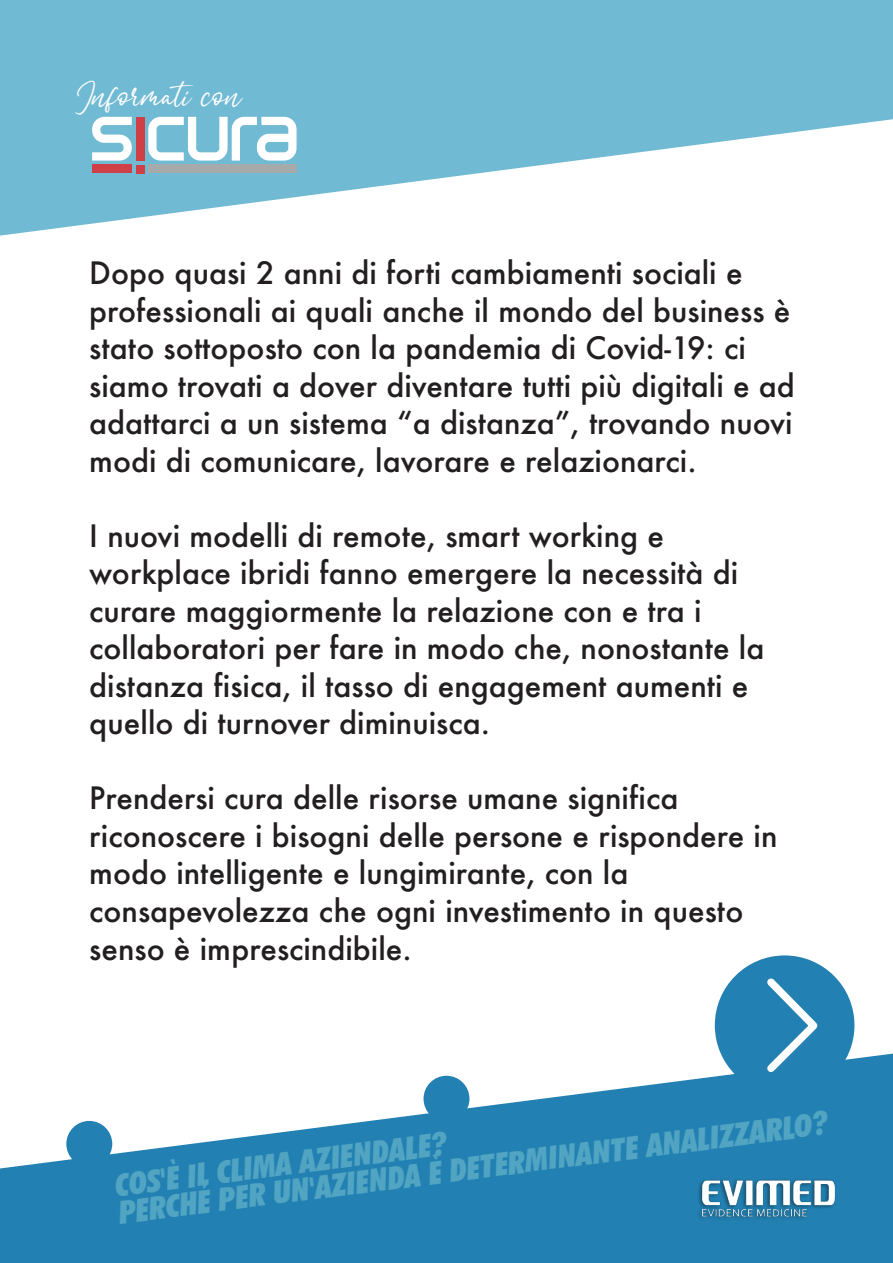
<style>
.page{position:relative;width:893px;height:1263px;background:#fff}
.page>*{position:absolute;margin:0;border:0;box-sizing:border-box;transform-origin:0 0}
.t1{font:42.3px "Signatria";color:#fff}
.t2{font:italic 900 condensed 31.8px/26.7px "Futura BT";color:#51a4c2}
.t3{font:500 30px/37.5px "Futura";color:#231f20}
</style>
<div class="page">
<svg style="left:0;top:1053px;width:893px;height:210px;fill:#2281b2"></svg>
<div style="left:66px;top:1121px;width:46px;height:46px;background:#2281b2;border-radius:50%"></div>
<div style="left:423px;top:1076px;width:46px;height:46px;background:#2281b2;border-radius:50%"></div>
<div style="left:715px;top:955px;width:139px;height:140px;background:#2281b2;border-radius:50%"></div>
<svg style="left:767px;top:978px;width:51px;height:94px"></svg>
<img style="left:696px;top:1176px;width:144px;height:44px">
<svg style="left:0;top:0;width:893px;height:236px;fill:#71bad3"></svg>
<div style="left:136px;top:117px;width:8px;height:44px;background:#d03e46"></div>
<div style="left:136px;top:165px;width:8px;height:8px;background:#d03e46"></div>
<div style="left:92px;top:165px;width:40px;height:8px;background:#d03e46"></div>
<div style="left:148px;top:165px;width:149px;height:8px;background:#a7aaaa"></div>
<svg style="left:148px;top:117px;width:149px;height:44px"></svg>
<svg style="left:92px;top:117px;width:40px;height:44px"></svg>
<h1 class="t1" style="left:74px;top:78px;width:168px">Informati con</h1>
<p class="t3" style="left:89px;top:254px;width:707px">Dopo quasi 2 anni di forti cambiamenti sociali e professionali ai quali anche il mondo del business è stato sottoposto con la pandemia di Covid-19: ci siamo trovati a dover diventare tutti più digitali e ad adattarci a un sistema “a distanza”, trovando nuovi modi di comunicare, lavorare e relazionarci.</p>
<p class="t3" style="left:89px;top:517px;width:677px">I nuovi modelli di remote, smart working e workplace ibridi fanno emergere la necessità di curare maggiormente la relazione con e tra i collaboratori per fare in modo che, nonostante la distanza fisica, il tasso di engagement aumenti e quello di turnover diminuisca.</p>
<p class="t3" style="left:89px;top:779px;width:690px">Prendersi cura delle risorse umane significa riconoscere i bisogni delle persone e rispondere in modo intelligente e lungimirante, con la consapevolezza che ogni investimento in questo senso è imprescindibile.</p>
<p class="t2" style="left:114px;top:1171px;width:716px;rotate:-7deg">COS'È IL CLIMA AZIENDALE?<br>PERCHÉ PER UN'AZIENDA È DETERMINANTE ANALIZZARLO?</p>
</div>
